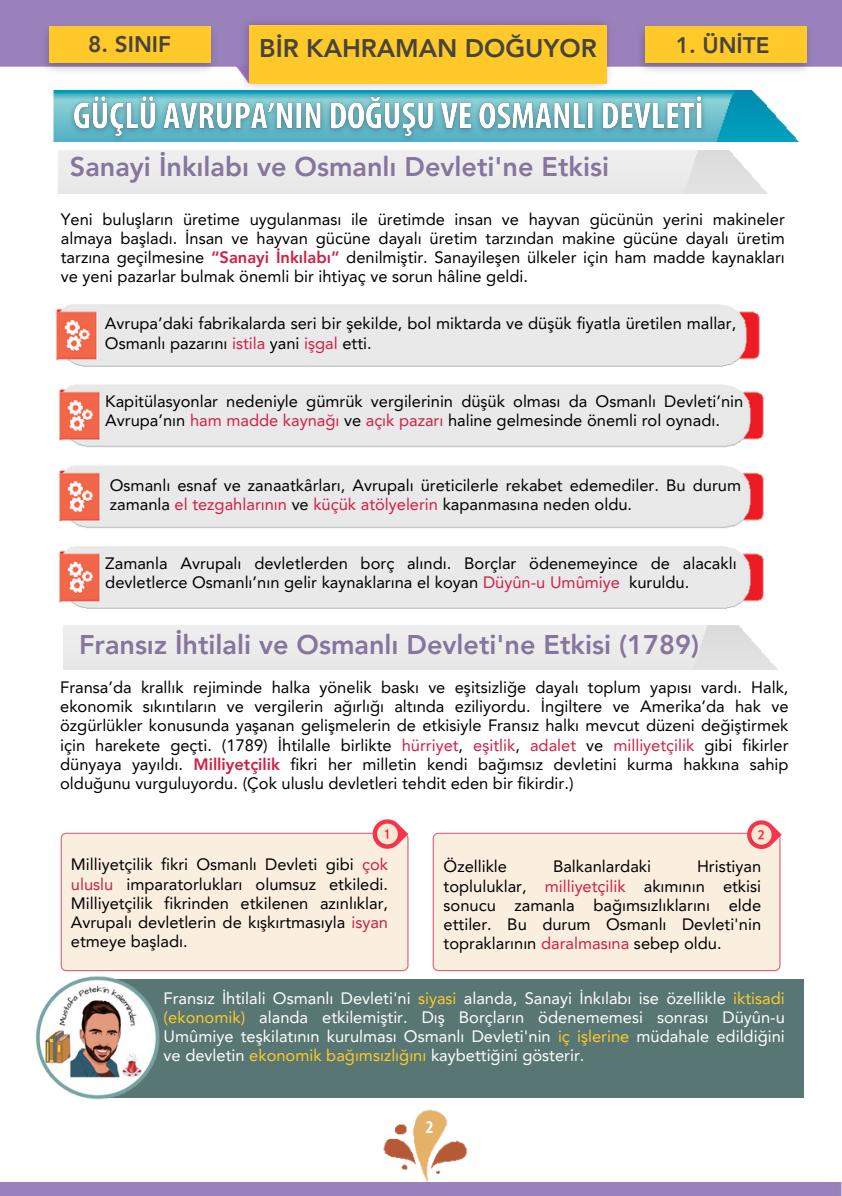
<style>
.page{position:relative;width:842px;height:1196px;background:#fff}
.page>*{position:absolute;margin:0;border:0;box-sizing:border-box;transform-origin:0 0}
.t1{font:800 27px "Avenir LT Pro";color:#86759d}
.t2{font:800 25.5px "Avenir LT Pro";color:#47443b}
.t3{font:800 22.5px "Avenir LT Pro";color:#47443b}
.t4{font:700 condensed 18px "Myriad Pro";color:#fff}
.t5{font:16.5px/19.2px "Avenir LT Pro";color:#000;text-align:justify}
.t6{font:16.5px/19.2px "Avenir LT Pro";color:#fff;text-align:justify}
.s1{font-weight:800;color:#ce2045}
.s2{color:#ce2045}
.s3{color:#ffc929}
</style>
<div class="page">
<img style="left:383px;top:1109px;width:85px;height:73px">
<img style="left:240px;top:15px;width:375px;height:72px">
<div style="left:249px;top:26px;width:357px;height:58px;background:#ffc929"></div>
<img style="left:638px;top:24px;width:176px;height:50px">
<div style="left:645px;top:27px;width:161px;height:36px;background:#ffc929"></div>
<img style="left:42px;top:24px;width:177px;height:50px">
<div style="left:49px;top:27px;width:162px;height:36px;background:#ffc929"></div>
<div style="left:167px;top:979px;width:636px;height:118px;background:#587774"></div>
<img style="left:35px;top:976px;width:132px;height:124px">
<img style="left:53px;top:90px;width:747px;height:52px">
<img style="left:56px;top:304px;width:704px;height:63px">
<div style="left:101px;top:306px;width:79px;height:34px;background:#e8e9e8"></div>
<img style="left:59px;top:384px;width:705px;height:63px">
<div style="left:110px;top:390px;width:79px;height:34px;background:#e8e9e8"></div>
<img style="left:59px;top:465px;width:705px;height:63px">
<img style="left:59px;top:546px;width:705px;height:63px">
<div style="left:110px;top:474px;width:79px;height:34px;background:#e8e9e8"></div>
<div style="left:110px;top:555px;width:79px;height:33px;background:#e8e9e8"></div>
<div style="left:61px;top:833px;width:347px;height:138px;background:#faeedf"></div>
<div style="left:432px;top:833px;width:348px;height:138px;background:#faeedf"></div>
<svg style="left:366px;top:819px;width:42px;height:36px"></svg>
<svg style="left:741px;top:820px;width:40px;height:35px"></svg>
<img style="left:63px;top:87px;width:649px;height:55px">
<p class="t3" style="left:88px;top:35px;width:84px">8. SINIF</p>
<p class="t2" style="left:259px;top:38px;width:339px">BİR KAHRAMAN DOĞUYOR</p>
<p class="t3" style="left:675px;top:36px;width:95px">1. ÜNİTE</p>
<p class="t1" style="left:70px;top:156px;width:540px">Sanayi İnkılabı ve Osmanlı Devleti'ne Etkisi</p>
<p class="t5" style="left:61px;top:211px;width:725px">Yeni buluşların üretime uygulanması ile üretimde insan ve hayvan gücünün yerini makineler almaya başladı. İnsan ve hayvan gücüne dayalı üretim tarzından makine gücüne dayalı üretim tarzına geçilmesine <span class="s1">“Sanayi İnkılabı”</span> denilmiştir. Sanayileşen ülkeler için ham madde kaynakları ve yeni pazarlar bulmak önemli bir ihtiyaç ve sorun hâline geldi.</p>
<p class="t5" style="left:105px;top:316px;width:632px">Avrupa’daki fabrikalarda seri bir şekilde, bol miktarda ve düşük fiyatla üretilen mallar,<br>Osmanlı pazarını <span class="s2">istila</span> yani <span class="s2">işgal</span> etti.</p>
<p class="t5" style="left:105px;top:393px;width:639px">Kapitülasyonlar nedeniyle gümrük vergilerinin düşük olması da Osmanlı Devleti’nin<br>Avrupa’nın <span class="s2">ham madde kaynağı</span> ve <span class="s2">açık pazarı</span> haline gelmesinde önemli rol oynadı.</p>
<p class="t5" style="left:110px;top:477px;width:632px">Osmanlı esnaf ve zanaatkârları, Avrupalı üreticilerle rekabet edemediler. Bu durum zamanla <span class="s2">el tezgahlarının</span> ve <span class="s2">küçük atölyelerin</span> kapanmasına neden oldu.</p>
<p class="t5" style="left:105px;top:555px;width:632px">Zamanla Avrupalı devletlerden borç alındı. Borçlar ödenemeyince de alacaklı devletlerce Osmanlı’nın gelir kaynaklarına el koyan <span class="s2">Düyûn-u Umûmiye</span> kuruldu.</p>
<p class="t1" style="left:79px;top:634px;width:621px">Fransız İhtilali ve Osmanlı Devleti'ne Etkisi (1789)</p>
<p class="t5" style="left:60px;top:679px;width:729px">Fransa’da krallık rejiminde halka yönelik baskı ve eşitsizliğe dayalı toplum yapısı vardı. Halk, ekonomik sıkıntıların ve vergilerin ağırlığı altında eziliyordu. İngiltere ve Amerika’da hak ve özgürlükler konusunda yaşanan gelişmelerin de etkisiyle Fransız halkı mevcut düzeni değiştirmek için harekete geçti. (1789) İhtilalle birlikte <span class="s2">hürriyet</span>, <span class="s2">eşitlik</span>, <span class="s2">adalet</span> ve <span class="s2">milliyetçilik</span> gibi fikirler dünyaya yayıldı. <span class="s1">Milliyetçilik</span> fikri her milletin kendi bağımsız devletini kurma hakkına sahip olduğunu vurguluyordu. (Çok uluslu devletleri tehdit eden bir fikirdir.)</p>
<p class="t5" style="left:71px;top:857px;width:319px">Milliyetçilik fikri Osmanlı Devleti gibi <span class="s2">çok uluslu</span> imparatorlukları olumsuz etkiledi.<br>Milliyetçilik fikrinden etkilenen azınlıklar, Avrupalı devletlerin de kışkırtmasıyla <span class="s2">isyan </span>etmeye başladı.</p>
<p class="t5" style="left:443px;top:859px;width:65px">Özellikle</p>
<p class="t5" style="left:553px;top:859px;width:100px">Balkanlardaki</p>
<p class="t5" style="left:443px;top:859px;width:319px;text-indent:253px">Hristiyan topluluklar, <span class="s2">milliyetçilik</span> akımının etkisi sonucu zamanla bağımsızlıklarını elde ettiler. Bu durum Osmanlı Devleti'nin topraklarının <span class="s2">daralmasına</span> sebep oldu.</p>
<p class="t6" style="left:164px;top:990px;width:622px">Fransız İhtilali Osmanlı Devleti'ni <span class="s3">siyasi</span> alanda, Sanayi İnkılabı ise özellikle <span class="s3">iktisadi (ekonomik)</span> alanda etkilemiştir. Dış Borçların ödenememesi sonrası Düyûn-u Umûmiye teşkilatının kurulması Osmanlı Devleti'nin <span class="s3">iç işlerine</span> müdahale edildiğini ve devletin <span class="s3">ekonomik bağımsızlığını</span> kaybettiğini gösterir.</p>
<p class="t4" style="left:426px;top:1120px;width:9px">2</p>
</div>
